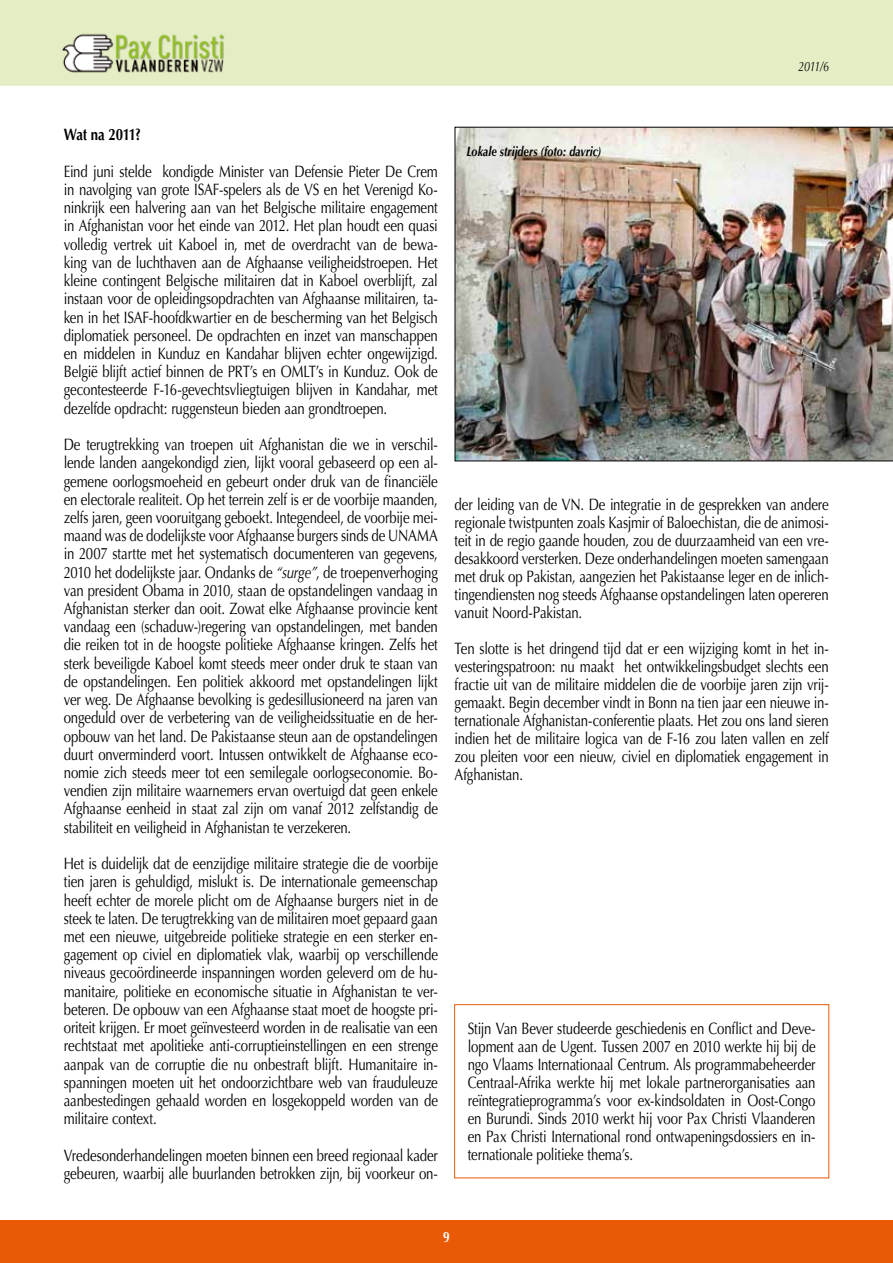
<style>
.page{position:relative;width:893px;height:1263px;background:#fff}
.page>*{position:absolute;margin:0;border:0;box-sizing:border-box;transform-origin:0 0}
.t1{font:16.5px/18.1px "Optima LT Std";letter-spacing:-.01em;color:#000;text-align:justify;scale:.8 1}
.t2{font:700 16.5px "Optima LT Std";letter-spacing:-.03em;color:#000;scale:.8 1}
.t3{font:700 15px "Optima LT Std";color:#fff;scale:.8 1}
.t4{font:italic 700 13.5px "Optima LT Std";letter-spacing:-.005em;color:#000;scale:.8 1}
.t5{font:italic 13.5px "Optima LT Std";color:#000;scale:.8 1}
.s1{font-style:italic}
</style>
<div class="page">
<div style="left:0;top:0;width:893px;height:85px;background:#e4edc4"></div>
<div style="left:0;top:1220px;width:893px;height:43px;background:#ea5a06"></div>
<img style="left:455px;top:127px;width:438px;height:334px">
<div style="left:454px;top:1004px;width:375px;height:174px;border:1px solid #ea5a06"></div>
<p class="t5" style="left:798px;top:58px;width:40px">2011/6</p>
<p class="t2" style="left:64px;top:125px;width:98px">Wat na 2011?</p>
<p class="t1" style="left:64px;top:162px;width:469px">Eind juni stelde kondigde Minister van Defensie Pieter De Crem in navolging van grote ISAF-spelers als de VS en het Verenigd Ko&shy;ninkrijk een halvering aan van het Belgische militaire engagement in Afghanistan voor het einde van 2012. Het plan houdt een quasi volledig vertrek uit Kaboel in, met de overdracht van de bewa&shy;king van de luchthaven aan de Afghaanse veiligheidstroepen. Het kleine contingent Belgische militairen dat in Kaboel overblijft, zal instaan voor de opleidingsopdrachten van Afghaanse militairen, ta&shy;ken in het ISAF-hoofdkwartier en de bescherming van het Belgisch diplomatiek personeel. De opdrachten en inzet van manschappen en middelen in Kunduz en Kandahar blijven echter ongewijzigd.<br>België blijft actief binnen de PRT’s en OMLT’s in Kunduz. Ook de gecontesteerde F-16-gevechtsvliegtuigen blijven in Kandahar, met dezelfde opdracht: ruggensteun bieden aan grondtroepen.</p>
<p class="t1" style="left:64px;top:436px;width:469px">De terugtrekking van troepen uit Afghanistan die we in verschil&shy;lende landen aangekondigd zien, lijkt vooral gebaseerd op een al&shy;gemene oorlogsmoeheid en gebeurt onder druk van de financiële en electorale realiteit. Op het terrein zelf is er de voorbije maanden, zelfs jaren, geen vooruitgang geboekt. Integendeel, de voorbije mei&shy;maand was de dodelijkste voor Afghaanse burgers sinds de UNAMA in 2007 startte met het systematisch documenteren van gegevens, 2010 het dodelijkste jaar. Ondanks de <span class="s1">“surge”</span>, de troepenverhoging van president Obama in 2010, staan de opstandelingen vandaag in Afghanistan sterker dan ooit. Zowat elke Afghaanse provincie kent vandaag een (schaduw-)regering van opstandelingen, met banden die reiken tot in de hoogste politieke Afghaanse kringen. Zelfs het sterk beveiligde Kaboel komt steeds meer onder druk te staan van de opstandelingen. Een politiek akkoord met opstandelingen lijkt ver weg. De Afghaanse bevolking is gedesillusioneerd na jaren van ongeduld over de verbetering van de veiligheidssituatie en de her&shy;opbouw van het land. De Pakistaanse steun aan de opstandelingen duurt onverminderd voort. Intussen ontwikkelt de Afghaanse eco&shy;nomie zich steeds meer tot een semilegale oorlogseconomie. Bo&shy;vendien zijn militaire waarnemers ervan overtuigd dat geen enkele Afghaanse eenheid in staat zal zijn om vanaf 2012 zelfstandig de stabiliteit en veiligheid in Afghanistan te verzekeren.</p>
<p class="t1" style="left:64px;top:855px;width:469px">Het is duidelijk dat de eenzijdige militaire strategie die de voorbije tien jaren is gehuldigd, mislukt is. De internationale gemeenschap heeft echter de morele plicht om de Afghaanse burgers niet in de steek te laten. De terugtrekking van de militairen moet gepaard gaan met een nieuwe, uitgebreide politieke strategie en een sterker en&shy;gagement op civiel en diplomatiek vlak, waarbij op verschillende niveaus gecoördineerde inspanningen worden geleverd om de hu&shy;manitaire, politieke en economische situatie in Afghanistan te ver&shy;beteren. De opbouw van een Afghaanse staat moet de hoogste pri&shy;oriteit krijgen. Er moet geïnvesteerd worden in de realisatie van een rechtstaat met apolitieke anti-corruptieinstellingen en een strenge aanpak van de corruptie die nu onbestraft blijft. Humanitaire in&shy;spanningen moeten uit het ondoorzichtbare web van frauduleuze aanbestedingen gehaald worden en losgekoppeld worden van de militaire context.</p>
<p class="t1" style="left:64px;top:1146px;width:469px">Vredesonderhandelingen moeten binnen een breed regionaal kader gebeuren, waarbij alle buurlanden betrokken zijn, bij voorkeur on-</p>
<p class="t4" style="left:466px;top:143px;width:170px">Lokale strijders (foto: davric)</p>
<p class="t1" style="left:455px;top:496px;width:469px">der leiding van de VN. De integratie in de gesprekken van andere regionale twistpunten zoals Kasjmir of Baloechistan, die de animosi&shy;teit in de regio gaande houden, zou de duurzaamheid van een vre&shy;desakkoord versterken. Deze onderhandelingen moeten samengaan met druk op Pakistan, aangezien het Pakistaanse leger en de inlich&shy;tingendiensten nog steeds Afghaanse opstandelingen laten opereren vanuit Noord-Pakistan.</p>
<p class="t1" style="left:455px;top:640px;width:469px">Ten slotte is het dringend tijd dat er een wijziging komt in het in&shy;vesteringspatroon: nu maakt het ontwikkelingsbudget slechts een fractie uit van de militaire middelen die de voorbije jaren zijn vrij&shy;gemaakt. Begin december vindt in Bonn na tien jaar een nieuwe in&shy;ternationale Afghanistan-conferentie plaats. Het zou ons land sieren indien het de militaire logica van de F-16 zou laten vallen en zelf zou pleiten voor een nieuw, civiel en diplomatiek engagement in Afghanistan.</p>
<p class="t1" style="left:468px;top:1020px;width:436px">Stijn Van Bever studeerde geschiedenis en Conflict and Deve&shy;lopment aan de Ugent. Tussen 2007 en 2010 werkte hij bij de ngo Vlaams Internationaal Centrum. Als programmabeheerder Centraal-Afrika werkte hij met lokale partnerorganisaties aan reïntegratieprogramma’s voor ex-kindsoldaten in Oost-Congo en Burundi. Sinds 2010 werkt hij voor Pax Christi Vlaanderen en Pax Christi International rond ontwapeningsdossiers en in&shy;ternationale politieke thema’s.</p>
<p class="t3" style="left:443px;top:1228px;width:10px">9</p>
</div>
